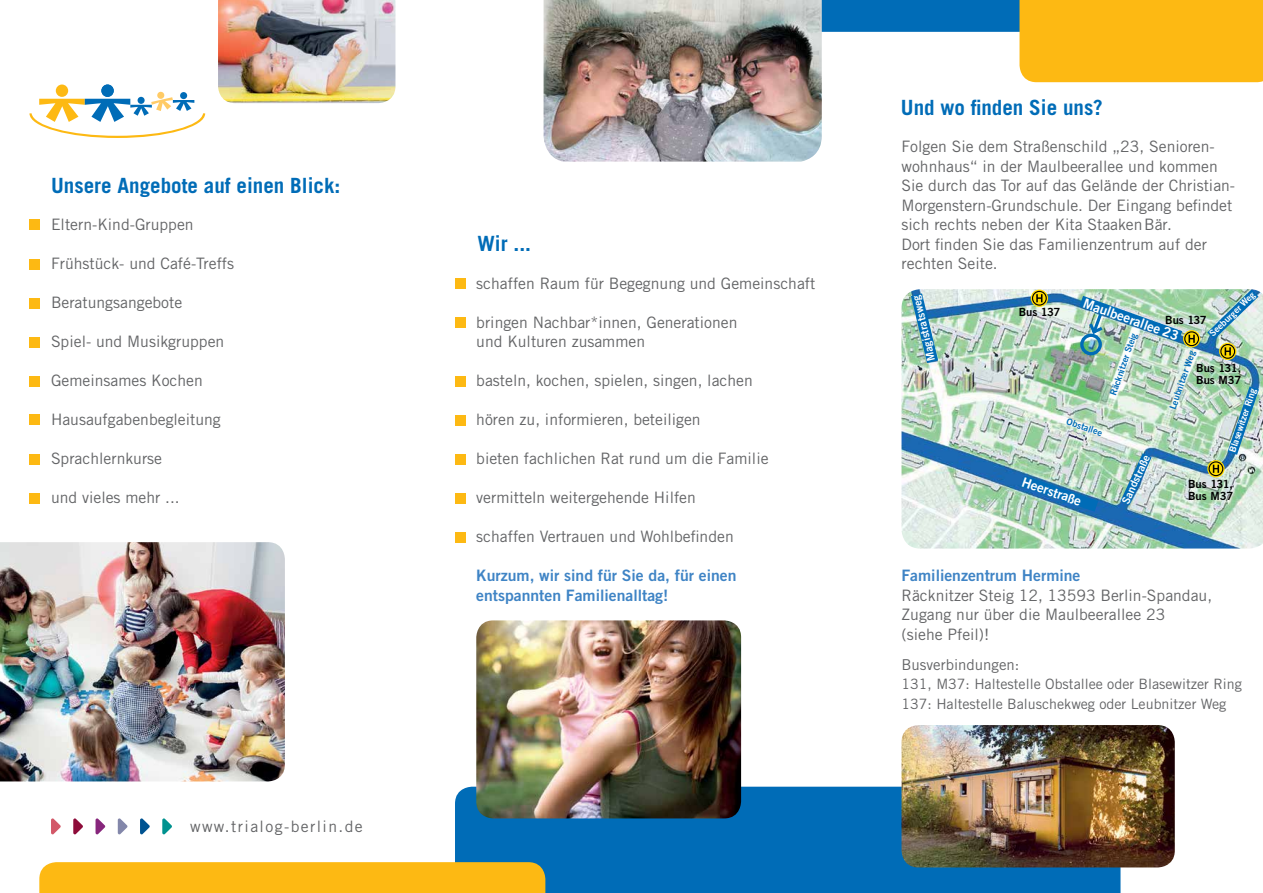
<style>
.page{position:relative;width:1263px;height:893px;background:#fff}
.page>*{position:absolute;margin:0;border:0;box-sizing:border-box;transform-origin:0 0}
.t1{font:700 21px "Trade Gothic";color:#006cb7}
.t2{font:15.75px/19.5px "Trade Gothic";color:#636466}
.t3{font:15.75px/19.5px "Trade Gothic Bold Two";color:#3f84c5}
.t4{font:15.75px "Trade Gothic";letter-spacing:.09em;color:#636466}
.t5{font:15px "Trade Gothic";color:#636466}
.t6{font:14.25px/19.5px "Trade Gothic";color:#636466}
.t7{font:13.35px "Trade Gothic Bold Two";color:#fff}
.t8{font:11.25px/12px "Trade Gothic Bold Two";color:#000}
.t9{font:10.8px "Trade Gothic Bold Two";color:#fff}
.t10{font:9.15px "Trade Gothic Bold Two";color:#006cb7}
.t11{font:9.15px "Trade Gothic Bold Two";color:#fff}
</style>
<div class="page">
<div style="left:455px;top:787px;width:665px;height:106px;background:#006cb7"></div>
<div style="left:30px;top:220px;width:10px;height:10px;background:#fdb913"></div>
<svg style="left:822px;top:0;width:441px;height:82px"></svg>
<div style="left:39px;top:862px;width:506px;height:31px;background:#fdb913"></div>
<div style="left:30px;top:259px;width:10px;height:10px;background:#fdb913"></div>
<div style="left:30px;top:298px;width:10px;height:10px;background:#fdb913"></div>
<div style="left:30px;top:337px;width:10px;height:10px;background:#fdb913"></div>
<div style="left:30px;top:376px;width:10px;height:10px;background:#fdb913"></div>
<div style="left:30px;top:415px;width:10px;height:10px;background:#fdb913"></div>
<div style="left:30px;top:454px;width:10px;height:10px;background:#fdb913"></div>
<div style="left:30px;top:493px;width:10px;height:10px;background:#fdb913"></div>
<div style="left:455px;top:532px;width:10px;height:10px;background:#fdb913"></div>
<div style="left:455px;top:279px;width:10px;height:10px;background:#fdb913"></div>
<div style="left:455px;top:318px;width:10px;height:10px;background:#fdb913"></div>
<div style="left:455px;top:376px;width:10px;height:10px;background:#fdb913"></div>
<div style="left:455px;top:415px;width:10px;height:10px;background:#fdb913"></div>
<div style="left:455px;top:454px;width:10px;height:10px;background:#fdb913"></div>
<div style="left:455px;top:493px;width:10px;height:10px;background:#fdb913"></div>
<div style="left:56px;top:85px;width:12px;height:12px;background:#fdb913;border-radius:50%"></div>
<div style="left:101px;top:85px;width:13px;height:12px;background:#006cb7;border-radius:50%"></div>
<div style="left:180px;top:92px;width:7px;height:7px;background:#006cb7;border-radius:50%"></div>
<div style="left:157px;top:91px;width:8px;height:8px;background:#ffcb66;border-radius:3px"></div>
<svg style="left:29px;top:97px;width:176px;height:41px"></svg>
<img style="left:0;top:542px;width:285px;height:239px">
<svg style="left:51px;top:818px;width:10px;height:16px"></svg>
<svg style="left:73px;top:818px;width:10px;height:16px"></svg>
<svg style="left:96px;top:818px;width:9px;height:16px"></svg>
<svg style="left:118px;top:818px;width:9px;height:16px"></svg>
<svg style="left:140px;top:818px;width:10px;height:16px"></svg>
<svg style="left:162px;top:818px;width:10px;height:16px"></svg>
<img style="left:218px;top:0;width:177px;height:103px">
<img style="left:901px;top:725px;width:274px;height:142px">
<img style="left:543px;top:0;width:279px;height:162px">
<img style="left:901px;top:289px;width:362px;height:259px">
<div style="left:1080px;top:334px;width:22px;height:21px;border:3px solid #006cb7;border-radius:50%"></div>
<img style="left:1079px;top:296px;width:103px;height:46px">
<img style="left:1020px;top:475px;width:78px;height:37px">
<svg style="left:911px;top:293px;width:27px;height:70px;background:#62a2bb"></svg>
<svg style="left:1120px;top:453px;width:31px;height:52px;background:#7db0c2"></svg>
<svg style="left:1207px;top:290px;width:51px;height:49px;background:#93c0c6"></svg>
<svg style="left:1228px;top:386px;width:31px;height:69px;background:#7db1bd"></svg>
<img style="left:476px;top:620px;width:265px;height:198px">
<svg style="left:1183px;top:330px;width:17px;height:17px"></svg>
<svg style="left:1185px;top:332px;width:13px;height:14px"></svg>
<div style="left:1184px;top:331px;width:15px;height:15px;border:1px solid #000;border-radius:50%"></div>
<svg style="left:1188px;top:335px;width:7px;height:8px"></svg>
<svg style="left:1031px;top:290px;width:17px;height:17px"></svg>
<svg style="left:1032px;top:291px;width:14px;height:14px"></svg>
<div style="left:1032px;top:291px;width:15px;height:15px;border:1px solid #000;border-radius:50%"></div>
<svg style="left:1036px;top:294px;width:6px;height:8px"></svg>
<svg style="left:1219px;top:343px;width:17px;height:17px"></svg>
<svg style="left:1221px;top:345px;width:13px;height:13px"></svg>
<div style="left:1220px;top:344px;width:15px;height:15px;border:1px solid #000;border-radius:50%"></div>
<svg style="left:1224px;top:347px;width:7px;height:8px"></svg>
<svg style="left:1207px;top:460px;width:17px;height:17px"></svg>
<svg style="left:1209px;top:462px;width:14px;height:14px"></svg>
<div style="left:1208px;top:461px;width:15px;height:15px;border:1px solid #000;border-radius:50%"></div>
<svg style="left:1213px;top:465px;width:6px;height:8px"></svg>
<h1 class="t1" style="left:51px;top:172px;width:291px">Unsere Angebote auf einen Blick:</h1>
<p class="t2" style="left:51px;top:215px;width:144px">Eltern-Kind-Gruppen</p>
<p class="t2" style="left:51px;top:254px;width:185px">Frühstück- und Café-Treffs</p>
<p class="t2" style="left:51px;top:293px;width:133px">Beratungsangebote</p>
<p class="t2" style="left:51px;top:332px;width:175px">Spiel- und Musikgruppen</p>
<p class="t2" style="left:51px;top:371px;width:153px">Gemeinsames Kochen</p>
<p class="t2" style="left:51px;top:410px;width:171px">Hausaufgabenbegleitung</p>
<p class="t2" style="left:51px;top:449px;width:113px">Sprachlernkurse</p>
<p class="t2" style="left:51px;top:488px;width:130px">und vieles mehr ...</p>
<p class="t4" style="left:190px;top:817px;width:174px">www.trialog-berlin.de</p>
<h1 class="t1" style="left:477px;top:231px;width:55px">Wir ...</h1>
<p class="t2" style="left:476px;top:273px;width:341px">schaffen Raum für Begegnung und Gemeinschaft</p>
<p class="t2" style="left:476px;top:312px;width:263px">bringen Nachbar*innen, Generationen und Kulturen zusammen</p>
<p class="t2" style="left:476px;top:371px;width:278px">basteln, kochen, spielen, singen, lachen</p>
<p class="t2" style="left:476px;top:410px;width:226px">hören zu, informieren, beteiligen</p>
<p class="t2" style="left:476px;top:449px;width:294px">bieten fachlichen Rat rund um die Familie</p>
<p class="t2" style="left:476px;top:488px;width:221px">vermitteln weitergehende Hilfen</p>
<p class="t2" style="left:476px;top:527px;width:259px">schaffen Vertrauen und Wohlbefinden</p>
<p class="t3" style="left:476px;top:566px;width:262px">Kurzum, wir sind für Sie da, für einen entspannten Familienalltag!</p>
<h1 class="t1" style="left:901px;top:94px;width:203px">Und wo finden Sie uns?</h1>
<p class="t2" style="left:901px;top:137px;width:335px">Folgen Sie dem Straßenschild „23, Senioren&shy;wohnhaus“ in der Maulbeerallee und kommen Sie durch das Tor auf das Gelände der Christian-Morgenstern-Grundschule. Der Eingang befindet sich rechts neben der Kita Staaken Bär.<br>Dort finden Sie das Familienzentrum auf der rechten Seite.</p>
<p class="t9" style="left:925px;top:362px;width:68px;rotate:-103deg">Magistratsweg</p>
<p class="t11" style="left:1207px;top:331px;width:60px;rotate:-44deg">Seeburger Weg</p>
<p class="t7" style="left:1086px;top:294px;width:102px;rotate:20deg">Maulbeerallee 23</p>
<p class="t8" style="left:1019px;top:306px;width:43px">Bus 137</p>
<p class="t8" style="left:1165px;top:314px;width:43px">Bus 137</p>
<p class="t10" style="left:1107px;top:393px;width:67px;rotate:-71deg">Räcknitzer Steig</p>
<p class="t10" style="left:1167px;top:407px;width:63px;rotate:-71deg">Leubnitzer Weg</p>
<p class="t8" style="left:1196px;top:362px;width:47px">Bus 131,<br>Bus M37</p>
<p class="t11" style="left:1226px;top:450px;width:68px;rotate:-71deg">Blasewitzer Ring</p>
<p class="t10" style="left:1069px;top:416px;width:39px;rotate:19deg">Obstallee</p>
<p class="t7" style="left:1025px;top:473px;width:64px;rotate:19deg">Heerstraße</p>
<p class="t9" style="left:1119px;top:500px;width:54px;rotate:-65deg">Sandstraße</p>
<p class="t8" style="left:1188px;top:478px;width:47px">Bus 131,<br>Bus M37</p>
<p class="t3" style="left:901px;top:566px;width:180px">Familienzentrum Hermine</p>
<p class="t2" style="left:901px;top:585px;width:312px">Räcknitzer Steig 12, 13593 Berlin-Spandau,<br>Zugang nur über die Maulbeerallee 23<br>(siehe Pfeil)!</p>
<p class="t5" style="left:901px;top:655px;width:119px">Busverbindungen:</p>
<p class="t6" style="left:901px;top:674px;width:342px">131, M37: Haltestelle Obstallee oder Blasewitzer Ring<br>137: Haltestelle Baluschekweg oder Leubnitzer Weg</p>
</div>
